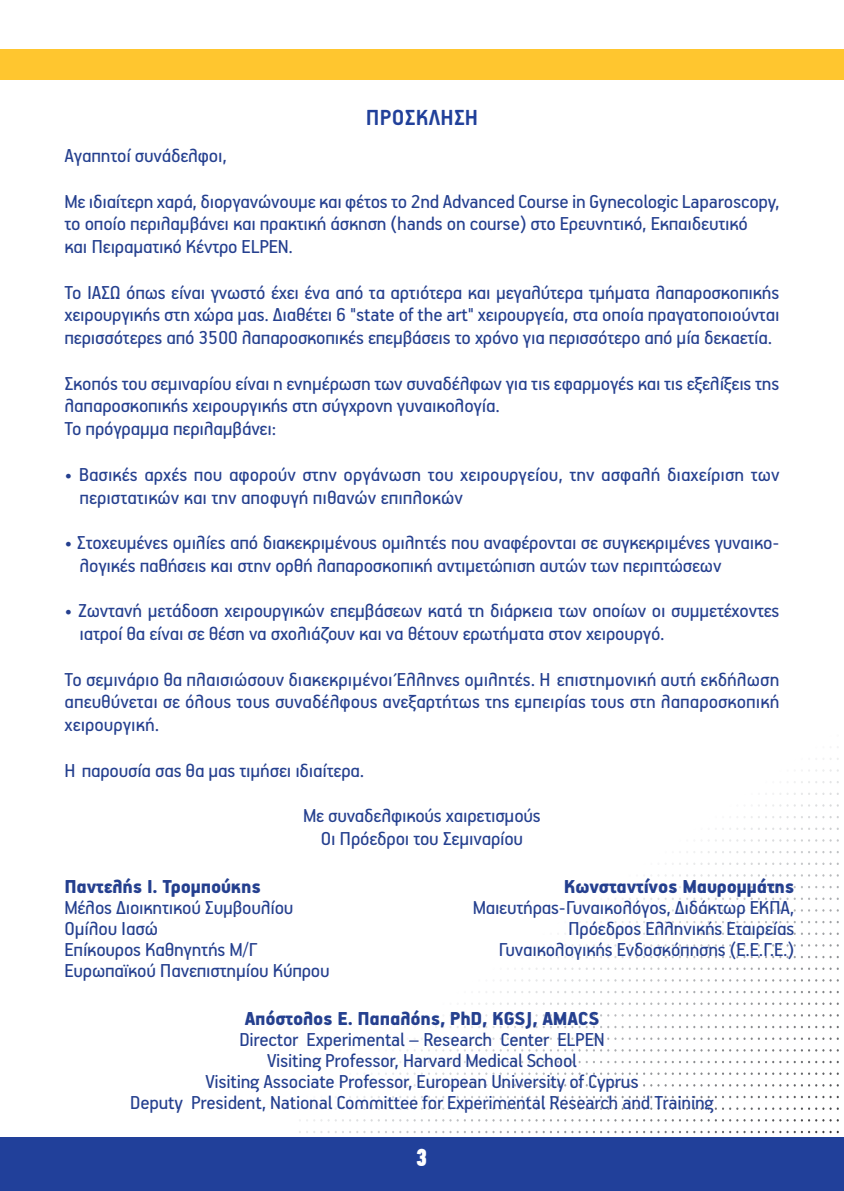
<style>
.page{position:relative;width:844px;height:1191px;background:#fff}
.page>*{position:absolute;margin:0;border:0;box-sizing:border-box;transform-origin:0 0}
.t1{font:700 24.5px "PF Handbook Pro";letter-spacing:.01em;color:#21409a}
.t2{font:24.5px "PF Din Text Comp Pro X Black";color:#fff}
.t3{font:21px/22.8px "PF Handbook Pro";letter-spacing:-.01em;color:#25408f}
.t4{font:900 21px "PF Handbook Pro";letter-spacing:-.01em;color:#25408f}
</style>
<div class="page">
<div style="left:0;top:50px;width:843px;height:30px;background:#ffc62f"></div>
<div style="left:0;top:1138px;width:843px;height:53px;background:#21409a"></div>
<p class="t1" style="left:366px;top:103px;width:114px">ΠΡΟΣΚΛΗΣΗ</p>
<p class="t3" style="left:64px;top:132px;width:716px;line-height:45.5px">Aγαπητοί συνάδελφοι,<br>Με ιδιαίτερη χαρά, διοργανώνουμε και φέτος το 2nd Advanced Course in Gynecologic Laparoscopy,</p>
<p class="t3" style="left:64px;top:212px;width:684px">το οποίο περιλαμβάνει και πρακτική άσκηση (hands on course) στο Ερευνητικό, Εκπαιδευτικό και Πειραματικό Κέντρο ELPEN.</p>
<p class="t3" style="left:64px;top:280px;width:716px;text-align:justify">Το ΙΑΣΩ όπως είναι γνωστό έχει ένα από τα αρτιότερα και μεγαλύτερα τμήματα λαπαροσκοπικής χειρουργικής στη χώρα μας. Διαθέτει 6 "state of the art" χειρουργεία, στα οποία πραγατοποιούνται περισσότερες από 3500 λαπαροσκοπικές επεμβάσεις το χρόνο για περισσότερο από μία δεκαετία.</p>
<p class="t3" style="left:64px;top:371px;width:716px">Σκοπός του σεμιναρίου είναι η ενημέρωση των συναδέλφων για τις εφαρμογές και τις εξελίξεις της λαπαροσκοπικής χειρουργικής στη σύγχρονη γυναικολογία.<br>Το πρόγραμμα περιλαμβάνει:</p>
<p class="t3" style="left:79px;top:462px;width:701px;text-indent:-15px">• Βασικές αρχές που αφορούν στην οργάνωση του χειρουργείου, την ασφαλή διαχείριση των περιστατικών και την αποφυγή πιθανών επιπλοκών</p>
<p class="t3" style="left:79px;top:530px;width:701px;text-indent:-15px">• Στοχευμένες ομιλίες από διακεκριμένους ομιλητές που αναφέρονται σε συγκεκριμένες γυναικο&shy;λογικές παθήσεις και στην ορθή λαπαροσκοπική αντιμετώπιση αυτών των περιπτώσεων</p>
<p class="t3" style="left:79px;top:599px;width:701px;text-indent:-15px">• Ζωντανή μετάδοση χειρουργικών επεμβάσεων κατά τη διάρκεια των οποίων οι συμμετέχοντες ιατροί θα είναι σε θέση να σχολιάζουν και να θέτουν ερωτήματα στον χειρουργό.</p>
<p class="t3" style="left:64px;top:667px;width:716px;text-align:justify">Το σεμινάριο θα πλαισιώσουν διακεκριμένοι Έλληνες ομιλητές. Η επιστημονική αυτή εκδήλωση απευθύνεται σε όλους τους συναδέλφους ανεξαρτήτως της εμπειρίας τους στη λαπαροσκοπική χειρουργική.</p>
<p class="t3" style="left:303px;top:746px;width:239px;line-height:45.5px;text-indent:-238px">Η παρουσία σας θα μας τιμήσει ιδιαίτερα.<br>Με συναδελφικούς χαιρετισμούς</p>
<p class="t3" style="left:321px;top:826px;width:204px">Οι Πρόεδροι του Σεμιναρίου</p>
<p class="t4" style="left:64px;top:873px;width:198px">Παντελής Ι. Τρομπούκης</p>
<p class="t3" style="left:64px;top:896px;width:266px;line-height:21px">Μέλος Διοικητικού Συμβουλίου<br>Ομίλου Ιασώ<br>Επίκουρος Καθηγητής Μ/Γ<br>Ευρωπαϊκού Πανεπιστημίου Κύπρου</p>
<p class="t4" style="left:563px;top:873px;width:232px">Κωνσταντίνος Μαυρομμάτης</p>
<p class="t3" style="left:472px;top:896px;width:323px;line-height:21px;text-align:right">Μαιευτήρας-Γυναικολόγος, Διδάκτωρ ΕΚΠΑ,<br>Πρόεδρος Ελληνικής Εταιρείας<br>Γυναικολογικής Ενδοσκόπησης (Ε.Ε.Γ.Ε.)</p>
<p class="t4" style="left:244px;top:1005px;width:356px">Απόστολος Ε. Παπαλόης, PhD, KGSJ, AMACS</p>
<p class="t3" style="left:130px;top:1027px;width:585px;line-height:21px;text-align:center">Director Experimental – Research Center ELPEN<br>Visiting Professor, Harvard Medical School<br>Visiting Associate Professor, European University of Cyprus<br>Deputy President, National Committee for Experimental Research and Training</p>
<p class="t2" style="left:416px;top:1142px;width:13px">3</p>
</div>
